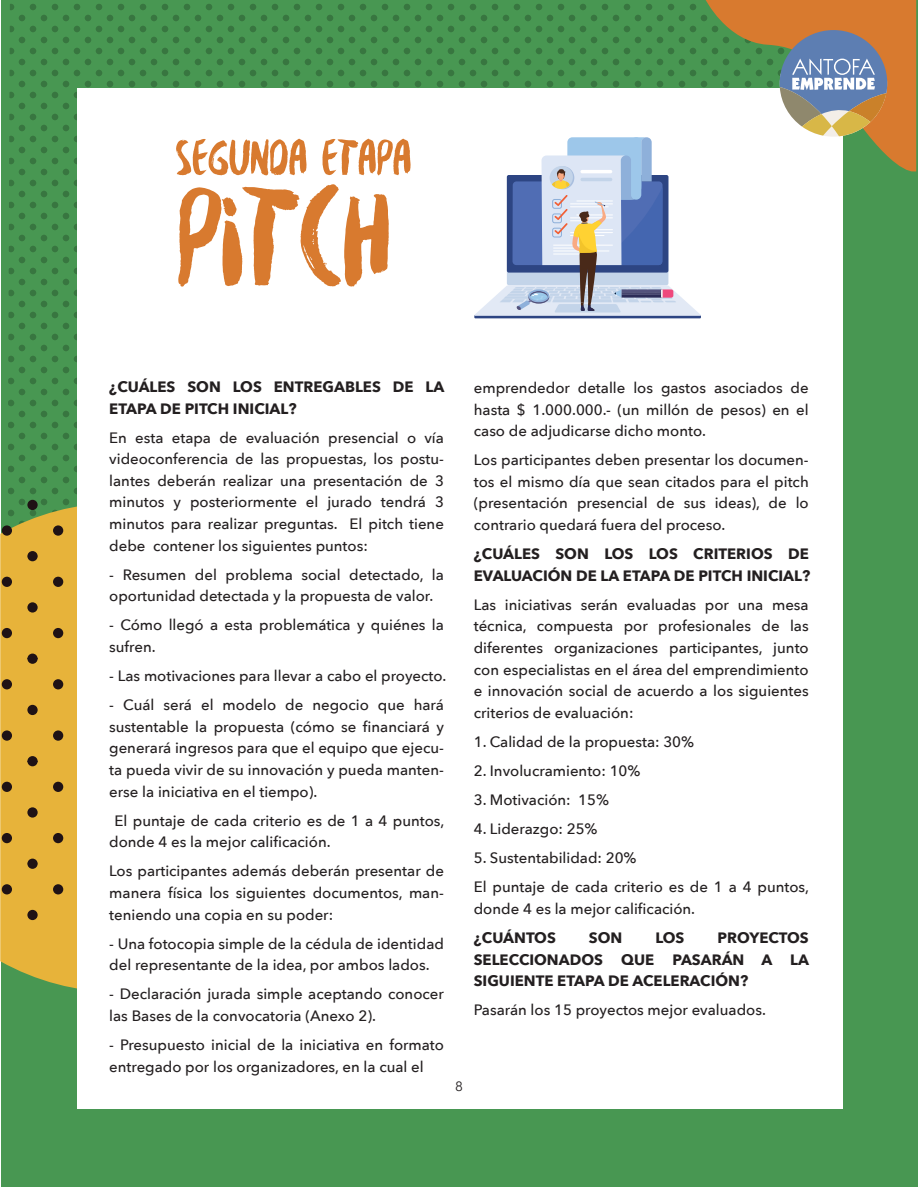
<style>
.page{position:relative;width:918px;height:1188px;background:#fff}
.page>*{position:absolute;margin:0;border:0;box-sizing:border-box;transform-origin:0 0}
.t1{font:149.4px "Besom";letter-spacing:-.06em;color:#d87a2f}
.t2{font:54px "Besom";letter-spacing:-.06em;color:#d87a2f}
.t3{font:500 15px/21.6px "Avenir Next";color:#231f20}
.t4{font:700 15px/21.6px "Avenir Next";color:#231f20}
.t5{font:13.5px "Avenir Next";color:#231f20}
</style>
<div class="page">
<div style="left:1px;top:0;width:916px;height:1187px;background:#489752"></div>
<svg style="left:8px;top:4px;width:466px;height:499px"></svg>
<svg style="left:0;top:503px;width:78px;height:489px;background:#ddb23f"></svg>
<div style="left:27px;top:910px;width:11px;height:10px;background:#1f1215;border-radius:50%"></div>
<div style="left:2px;top:884px;width:10px;height:10px;background:#1f1215;border-radius:50%"></div>
<div style="left:53px;top:884px;width:10px;height:10px;background:#1f1215;border-radius:50%"></div>
<div style="left:27px;top:807px;width:11px;height:11px;background:#1f1215;border-radius:50%"></div>
<svg style="left:27px;top:859px;width:11px;height:10px"></svg>
<div style="left:2px;top:782px;width:10px;height:10px;background:#1f1215;border-radius:50%"></div>
<div style="left:53px;top:782px;width:10px;height:10px;background:#1f1215;border-radius:50%"></div>
<div style="left:2px;top:833px;width:10px;height:10px;background:#1f1215;border-radius:50%"></div>
<div style="left:53px;top:833px;width:10px;height:10px;background:#1f1215;border-radius:50%"></div>
<div style="left:27px;top:705px;width:11px;height:10px;background:#1f1215;border-radius:50%"></div>
<svg style="left:27px;top:756px;width:11px;height:10px"></svg>
<div style="left:2px;top:679px;width:10px;height:10px;background:#1f1215;border-radius:50%"></div>
<div style="left:53px;top:679px;width:10px;height:10px;background:#1f1215;border-radius:50%"></div>
<div style="left:2px;top:730px;width:10px;height:11px;background:#1f1215;border-radius:50%"></div>
<div style="left:53px;top:730px;width:10px;height:11px;background:#1f1215;border-radius:50%"></div>
<div style="left:27px;top:602px;width:11px;height:11px;background:#1f1215;border-radius:50%"></div>
<svg style="left:27px;top:654px;width:11px;height:10px"></svg>
<div style="left:2px;top:577px;width:10px;height:10px;background:#1f1215;border-radius:50%"></div>
<div style="left:53px;top:577px;width:10px;height:10px;background:#1f1215;border-radius:50%"></div>
<div style="left:2px;top:628px;width:10px;height:10px;background:#1f1215;border-radius:50%"></div>
<div style="left:53px;top:628px;width:10px;height:10px;background:#1f1215;border-radius:50%"></div>
<div style="left:27px;top:500px;width:11px;height:10px;background:#1f1215;border-radius:50%"></div>
<svg style="left:27px;top:551px;width:11px;height:10px"></svg>
<div style="left:2px;top:525px;width:10px;height:11px;background:#1f1215;border-radius:50%"></div>
<div style="left:53px;top:525px;width:10px;height:11px;background:#1f1215;border-radius:50%"></div>
<div style="left:78px;top:88px;width:765px;height:1021px;background:#fff"></div>
<svg style="left:474px;top:0;width:442px;height:318px"></svg>
<h2 class="t2" style="left:174px;top:135px;width:241px">SEGUNDA ETAPA</h2>
<h1 class="t1" style="left:173px;top:174px;width:223px">PITCH</h1>
<p class="t4" style="left:109px;top:376px;width:337px">¿CUÁLES SON LOS ENTREGABLES DE LA<br>ETAPA DE PITCH INICIAL?</p>
<p class="t3" style="left:109px;top:426px;width:336px;text-align:justify">En esta etapa de evaluación presencial o vía videoconferencia de las propuestas, los postu&shy;lantes deberán realizar una presentación de 3 minutos y posteriormente el jurado tendrá 3 minutos para realizar preguntas. El pitch tiene debe contener los siguientes puntos:</p>
<p class="t3" style="left:109px;top:563px;width:336px">- Resumen del problema social detectado, la oportunidad detectada y la propuesta de valor.</p>
<p class="t3" style="left:109px;top:614px;width:336px">- Cómo llegó a esta problemática y quiénes la sufren.</p>
<p class="t3" style="left:109px;top:665px;width:339px">- Las motivaciones para llevar a cabo el proyecto.</p>
<p class="t3" style="left:109px;top:694px;width:336px;text-align:justify">- Cuál será el modelo de negocio que hará sustentable la propuesta (cómo se financiará y generará ingresos para que el equipo que ejecu&shy;ta pueda vivir de su innovación y pueda manten&shy;erse la iniciativa en el tiempo).</p>
<p class="t3" style="left:109px;top:809px;width:337px;text-indent:5px">El puntaje de cada criterio es de 1 a 4 puntos, donde 4 es la mejor calificación.</p>
<p class="t3" style="left:109px;top:860px;width:336px;text-align:justify">Los participantes además deberán presentar de manera física los siguientes documentos, man&shy;teniendo una copia en su poder:</p>
<p class="t3" style="left:109px;top:932px;width:336px">- Una fotocopia simple de la cédula de identidad del representante de la idea, por ambos lados.</p>
<p class="t3" style="left:109px;top:983px;width:336px">- Declaración jurada simple aceptando conocer las Bases de la convocatoria (Anexo 2).</p>
<p class="t3" style="left:109px;top:1034px;width:336px">- Presupuesto inicial de la iniciativa en formato entregado por los organizadores, en la cual el</p>
<p class="t5" style="left:455px;top:1075px;width:9px">8</p>
<p class="t3" style="left:474px;top:376px;width:336px;text-align:justify">emprendedor detalle los gastos asociados de hasta $ 1.000.000.- (un millón de pesos) en el caso de adjudicarse dicho monto.</p>
<p class="t3" style="left:474px;top:449px;width:337px;text-align:justify">Los participantes deben presentar los documen&shy;tos el mismo día que sean citados para el pitch (presentación presencial de sus ideas), de lo contrario quedará fuera del proceso.</p>
<p class="t4" style="left:474px;top:543px;width:338px">¿CUÁLES SON LOS LOS CRITERIOS DE<br>EVALUACIÓN DE LA ETAPA DE PITCH INICIAL?</p>
<p class="t3" style="left:474px;top:593px;width:336px;text-align:justify">Las iniciativas serán evaluadas por una mesa técnica, compuesta por profesionales de las diferentes organizaciones participantes, junto con especialistas en el área del emprendimiento e innovación social de acuerdo a los siguientes criterios de evaluación:</p>
<p class="t3" style="left:474px;top:730px;width:222px">1. Calidad de la propuesta: 30%</p>
<p class="t3" style="left:474px;top:760px;width:168px">2. Involucramiento: 10%</p>
<p class="t3" style="left:474px;top:789px;width:137px">3. Motivación: 15%</p>
<p class="t3" style="left:474px;top:818px;width:125px">4. Liderazgo: 25%</p>
<p class="t3" style="left:474px;top:843px;width:337px;line-height:29.1px">5. Sustentabilidad: 20%<br>El puntaje de cada criterio es de 1 a 4 puntos,</p>
<p class="t3" style="left:474px;top:898px;width:223px">donde 4 es la mejor calificación.</p>
<p class="t4" style="left:474px;top:927px;width:84px">¿CUÁNTOS</p>
<p class="t4" style="left:589px;top:927px;width:35px">SON</p>
<p class="t4" style="left:655px;top:927px;width:31px">LOS</p>
<p class="t4" style="left:474px;top:927px;width:337px;text-align:justify;text-indent:244px">PROYECTOS SELECCIONADOS QUE PASARÁN A LA SIGUIENTE ETAPA DE ACELERACIÓN?</p>
<p class="t3" style="left:474px;top:999px;width:294px">Pasarán los 15 proyectos mejor evaluados.</p>
</div>
